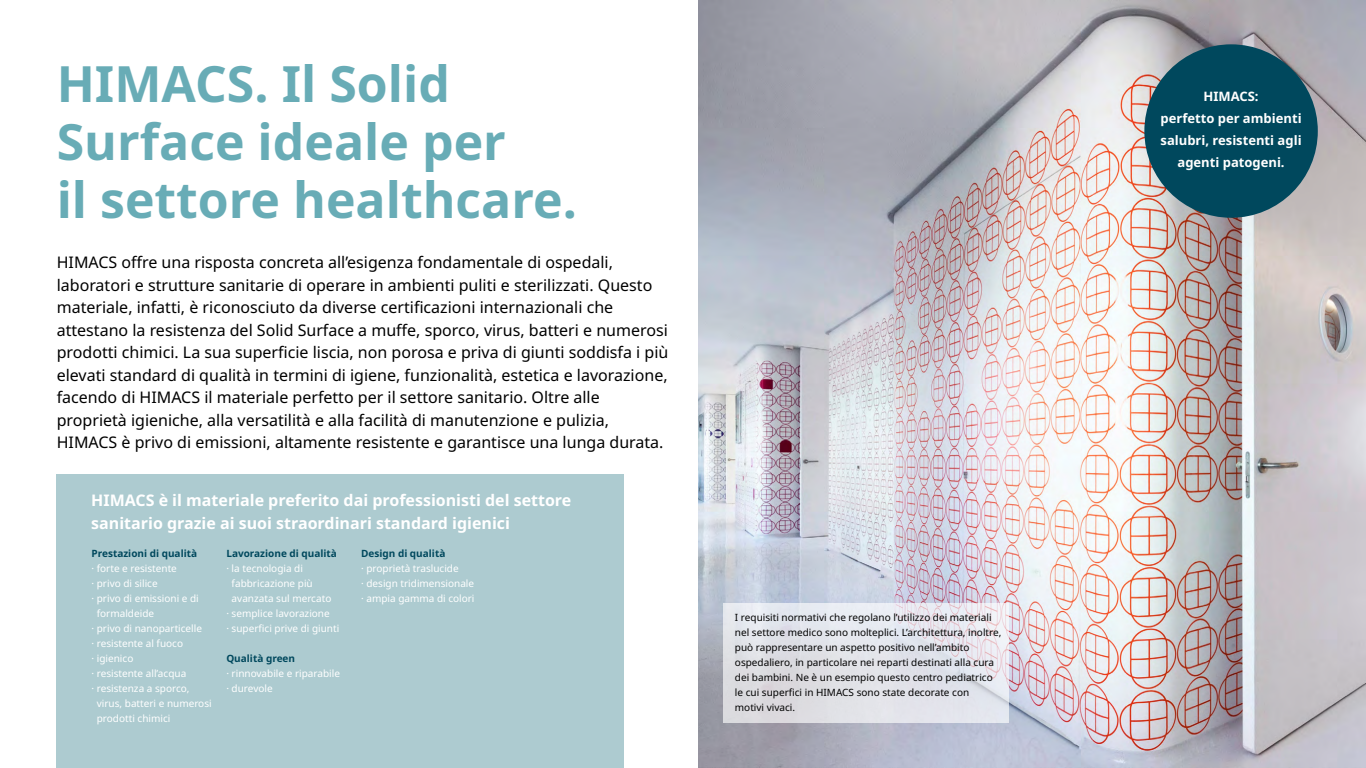
<style>
.page{position:relative;width:1366px;height:768px;background:#fff}
.page>*{position:absolute;margin:0;border:0;box-sizing:border-box;transform-origin:0 0}
.t1{font:700 50px/58px "Noto Sans";color:#68acb6}
.t2{font:16px/22.5px "Noto Sans";color:#000}
.t3{font:700 16px/22.5px "Noto Sans";color:#fff}
.t4{font:700 13px/22px "Noto Sans";color:#fff;text-align:center}
.t5{font:10px/15px "Noto Sans";color:#fff}
.t6{font:10px/15px "Noto Sans";color:#000}
.t7{font:700 10px "Noto Sans";color:#00485d}
</style>
<div class="page">
<img style="left:698px;top:0;width:668px;height:768px">
<svg style="left:724px;top:603px;width:285px;height:120px;fill:#e2e3ea"></svg>
<div style="left:1144px;top:44px;width:174px;height:174px;background:#00485d;border-radius:50%"></div>
<div style="left:56px;top:475px;width:567px;height:293px;background:#adcbd0"></div>
<h1 class="t1" style="left:57px;top:56px;width:522px">HIMACS. Il Solid<br>Surface ideale per<br>il settore healthcare.</h1>
<p class="t2" style="left:57px;top:252px;width:613px">HIMACS offre una risposta concreta all’esigenza fondamentale di ospedali, laboratori e strutture sanitarie di operare in ambienti puliti e sterilizzati. Questo materiale, infatti, è riconosciuto da diverse certificazioni internazionali che attestano la resistenza del Solid Surface a muffe, sporco, virus, batteri e numerosi prodotti chimici. La sua superficie liscia, non porosa e priva di giunti soddisfa i più elevati standard di qualità in termini di igiene, funzionalità, estetica e lavorazione, facendo di HIMACS il materiale perfetto per il settore sanitario. Oltre alle proprietà igieniche, alla versatilità e alla facilità di manutenzione e pulizia, HIMACS è privo di emissioni, altamente resistente e garantisce una lunga durata.</p>
<p class="t3" style="left:91px;top:490px;width:482px">HIMACS è il materiale preferito dai professionisti del settore sanitario grazie ai suoi straordinari standard igienici</p>
<p class="t7" style="left:92px;top:547px;width:107px">Prestazioni di qualità</p>
<p class="t5" style="left:92px;top:561px;width:87px">· forte e resistente</p>
<p class="t5" style="left:92px;top:576px;width:68px">· privo di silice</p>
<p class="t5" style="left:92px;top:591px;width:109px">· privo di emissioni e di</p>
<p class="t5" style="left:97px;top:606px;width:59px">formaldeide</p>
<p class="t5" style="left:92px;top:621px;width:112px">· privo di nanoparticelle</p>
<p class="t5" style="left:92px;top:636px;width:93px">· resistente al fuoco</p>
<p class="t5" style="left:92px;top:651px;width:43px">· igienico</p>
<p class="t5" style="left:92px;top:666px;width:96px">· resistente all’acqua</p>
<p class="t5" style="left:92px;top:681px;width:100px">· resistenza a sporco,</p>
<p class="t5" style="left:97px;top:696px;width:116px">virus, batteri e numerosi</p>
<p class="t5" style="left:97px;top:711px;width:75px">prodotti chimici</p>
<p class="t7" style="left:226px;top:547px;width:112px">Lavorazione di qualità</p>
<p class="t5" style="left:226px;top:561px;width:78px">· la tecnologia di</p>
<p class="t5" style="left:232px;top:576px;width:83px">fabbricazione più</p>
<p class="t5" style="left:232px;top:591px;width:101px">avanzata sul mercato</p>
<p class="t5" style="left:226px;top:606px;width:105px">· semplice lavorazione</p>
<p class="t5" style="left:226px;top:621px;width:114px">· superfici prive di giunti</p>
<p class="t7" style="left:226px;top:652px;width:70px">Qualità green</p>
<p class="t5" style="left:226px;top:666px;width:115px">· rinnovabile e riparabile · durevole</p>
<p class="t7" style="left:361px;top:547px;width:86px">Design di qualità</p>
<p class="t5" style="left:361px;top:561px;width:115px">· proprietà traslucide<br>· design tridimensionale · ampia gamma di colori</p>
<p class="t6" style="left:735px;top:610px;width:268px">I requisiti normativi che regolano l’utilizzo dei materiali nel settore medico sono molteplici. L’architettura, inoltre, può rappresentare un aspetto positivo nell’ambito ospedaliero, in particolare nei reparti destinati alla cura dei bambini. Ne è un esempio questo centro pediatrico le cui superfici in HIMACS sono state decorate con<br>motivi vivaci.</p>
<p class="t4" style="left:1161px;top:85px;width:143px">HIMACS:<br>perfetto per ambienti salubri, resistenti agli agenti patogeni.</p>
</div>
